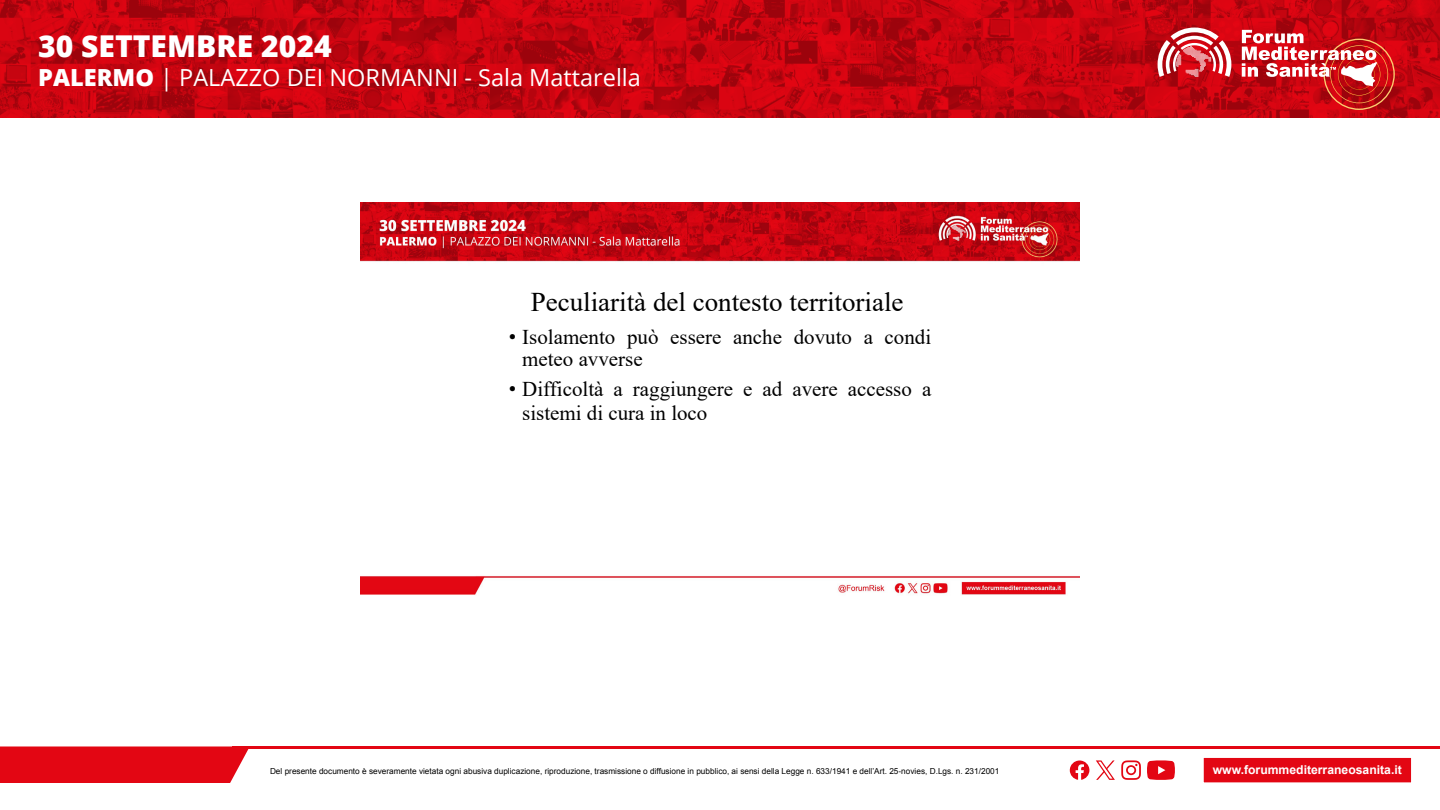
<style>
.page{position:relative;width:1440px;height:810px;background:#fff}
.page>*{position:absolute;margin:0;border:0;box-sizing:border-box;transform-origin:0 0}
.t1{font:800 30.08px "Open Sans";color:#fff}
.t2{font:27px "Times New Roman";color:#000}
.t3{font:23.55px "Open Sans";color:#fff}
.t4{font:21px/22.5px "Times New Roman";color:#000}
.t5{font:700 12.15px "Arial";color:#fff}
.t6{font:8.25px "Arial";color:#000}
.s1{font-weight:800}
.s2{font-family:"Arial"}
</style>
<div class="page">
<div style="left:0;top:746px;width:249px;height:37px;background:#e30613"></div>
<hr style="left:232px;top:746px;width:1208px;height:3px;background:#e30613">
<div style="left:1203px;top:757px;width:209px;height:27px;background:#e30613;border:1px solid #fff"></div>
<svg style="left:1121px;top:760px;width:20px;height:20px"></svg>
<svg style="left:1147px;top:760px;width:28px;height:20px"></svg>
<svg style="left:1070px;top:761px;width:19px;height:19px"></svg>
<svg style="left:1096px;top:760px;width:19px;height:20px"></svg>
<svg style="left:0;top:0;width:1440px;height:117px;background:#c3040f"></svg>
<svg style="left:1158px;top:28px;width:73px;height:49px"></svg>
<svg style="left:1242px;top:30px;width:153px;height:80px;background:#d13f43"></svg>
<img style="left:360px;top:202px;width:720px;height:393px">
<h1 class="t1" style="left:38px;top:24px;width:295px">30 SETTEMBRE 2024</h1>
<h3 class="t3" style="left:38px;top:62px;width:604px"><span class="s1">PALERMO</span> | PALAZZO DEI NORMANNI - Sala Mattarella</h3>
<h2 class="t2" style="left:531px;top:283px;width:374px">Peculiarità del contesto territoriale</h2>
<h3 class="t4" style="left:522px;top:325px;width:411px;text-indent:-14px"><span class="s2">•</span> Isolamento può essere anche dovuto a condi meteo avverse</h3>
<h3 class="t4" style="left:522px;top:377px;width:411px;line-height:23.4px;text-indent:-14px"><span class="s2">•</span> Difficoltà a raggiungere e ad avere accesso a sistemi di cura in loco</h3>
<p class="t6" style="left:270px;top:766px;width:731px">Del presente documento è severamente vietata ogni abusiva duplicazione, riproduzione, trasmissione o diffusione in pubblico, ai sensi della Legge n. 633/1941 e dell’Art. 25-novies, D.Lgs. n. 231/2001</p>
<h3 class="t5" style="left:1213px;top:762px;width:191px">www.forummediterraneosanita.it</h3>
</div>
